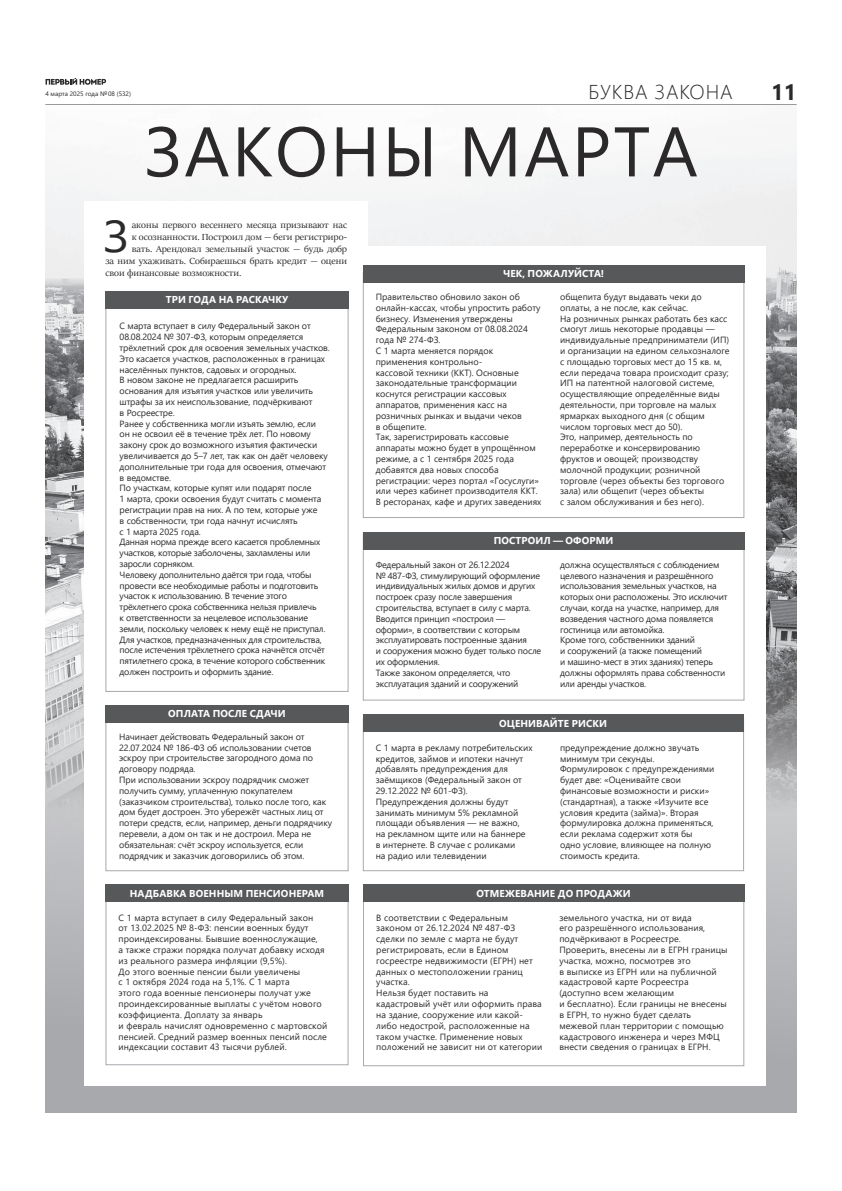
<style>
.page{position:relative;width:842px;height:1191px;background:#fff}
.page>*{position:absolute;margin:0;border:0;box-sizing:border-box;transform-origin:0 0}
.t1{font:70px "Segoe UI";letter-spacing:.035em;color:#2b292a}
.t2{font:44.5px "Segoe UI";color:#2b292a;scale:1.07 1}
.t3{font:700 22px "Segoe UI";color:#2b292a}
.t4{font:300 20px "Segoe UI";letter-spacing:.045em;color:#2b292a}
.t5{font:700 10px "Segoe UI";letter-spacing:.01em;color:#fff}
.t6{font:9.9px "Sitka Banner";color:#2b292a;scale:1.07 1}
.t7{font:9px/10.8px "Segoe UI";color:#2b292a}
.t8{font:9px/10.8px "Segoe UI";letter-spacing:-.02em;color:#2b292a}
.t9{font:6.4px "Segoe UI";color:#2b292a}
</style>
<div class="page">
<svg style="left:46px;top:78px;width:60px;height:7px"></svg>
<hr style="left:45px;top:104px;width:752px;height:1px;background:#2b292a">
<div style="left:45px;top:282px;width:752px;height:831px;background:#a8a9ad"></div>
<img style="left:45px;top:137px;width:752px;height:801px">
<div style="left:84px;top:201px;width:284px;height:92px;background:#fff"></div>
<div style="left:84px;top:246px;width:681px;height:839px;background:#fff"></div>
<div style="left:363px;top:533px;width:381px;height:167px;border:1px solid #a8a9ad"></div>
<div style="left:363px;top:265px;width:381px;height:17px;background:#57585a"></div>
<div style="left:363px;top:532px;width:381px;height:17px;background:#57585a"></div>
<div style="left:363px;top:887px;width:381px;height:179px;border:1px solid #a8a9ad"></div>
<div style="left:363px;top:884px;width:381px;height:17px;background:#57585a"></div>
<div style="left:105px;top:713px;width:244px;height:158px;border:1px solid #a8a9ad"></div>
<div style="left:105px;top:705px;width:244px;height:17px;background:#57585a"></div>
<div style="left:105px;top:884px;width:244px;height:181px;border:1px solid #a8a9ad"></div>
<div style="left:105px;top:884px;width:244px;height:17px;background:#57585a"></div>
<div style="left:105px;top:297px;width:244px;height:395px;border:1px solid #a8a9ad"></div>
<div style="left:105px;top:291px;width:244px;height:17px;background:#57585a"></div>
<div style="left:363px;top:718px;width:381px;height:153px;border:1px solid #a8a9ad"></div>
<div style="left:363px;top:715px;width:380px;height:17px;background:#57585a"></div>
<p class="t9" style="left:45px;top:88px;width:87px">4 марта 2025 года №08 (532)</p>
<h3 class="t4" style="left:589px;top:73px;width:146px">БУКВА ЗАКОНА</h3>
<h3 class="t3" style="left:771px;top:71px;width:27px">11</h3>
<h1 class="t1" style="left:144px;top:85px;width:555px">ЗАКОНЫ МАРТА</h1>
<h2 class="t2" style="left:103px;top:194px;width:25px">З</h2>
<p class="t6" style="left:132px;top:218px;width:203px">аконы первого весеннего месяца призывают нас</p>
<p class="t6" style="left:132px;top:230px;width:203px">к осознанности. Построил дом — беги регистриро-</p>
<p class="t6" style="left:132px;top:242px;width:203px">вать. Арендовал земельный участок — будь добр</p>
<p class="t6" style="left:105px;top:254px;width:227px">за ним ухаживать. Собираешься брать кредит — оцени</p>
<p class="t6" style="left:105px;top:266px;width:129px">свои финансовые возможности.</p>
<p class="t5" style="left:166px;top:290px;width:124px">ТРИ ГОДА НА РАСКАЧКУ</p>
<p class="t7" style="left:120px;top:320px;width:212px">С марта вступает в силу Федеральный закон от 08.08.2024 № 307-ФЗ, которым определяется трёхлетний срок для освоения земельных участков.<br>Это касается участков, расположенных в границах населённых пунктов, садовых и огородных.<br>В новом законе не предлагается расширить основания для изъятия участков или увеличить штрафы за их неиспользование, подчёркивают<br>в Росреестре.<br>Ранее у собственника могли изъять землю, если<br>он не освоил её в течение трёх лет. По новому закону срок до возможного изъятия фактически увеличивается до 5–7 лет, так как он даёт человеку дополнительные три года для освоения, отмечают в ведомстве.<br>По участкам, которые купят или подарят после<br>1 марта, сроки освоения будут считать с момента регистрации прав на них. А по тем, которые уже<br>в собственности, три года начнут исчислять<br>с 1 марта 2025 года.<br>Данная норма прежде всего касается проблемных участков, которые заболочены, захламлены или заросли сорняком.<br>Человеку дополнительно даётся три года, чтобы провести все необходимые работы и подготовить участок к использованию. В течение этого трёхлетнего срока собственника нельзя привлечь<br>к ответственности за нецелевое использование земли, поскольку человек к нему ещё не приступал.<br>Для участков, предназначенных для строительства, после истечения трёхлетнего срока начнётся отсчёт пятилетнего срока, в течение которого собственник должен построить и оформить здание.</p>
<p class="t5" style="left:168px;top:704px;width:119px">ОПЛАТА ПОСЛЕ СДАЧИ</p>
<p class="t7" style="left:119px;top:730px;width:214px">Начинает действовать Федеральный закон от 22.07.2024 № 186-ФЗ об использовании счетов эскроу при строительстве загородного дома по договору подряда.<br>При использовании эскроу подрядчик сможет получить сумму, уплаченную покупателем (заказчиком строительства), только после того, как дом будет достроен. Это убережёт частных лиц от потери средств, если, например, деньги подрядчику перевели, а дом он так и не достроил. Мера не обязательная: счёт эскроу используется, если подрядчик и заказчик договорились об этом.</p>
<p class="t5" style="left:130px;top:883px;width:196px">НАДБАВКА ВОЕННЫМ ПЕНСИОНЕРАМ</p>
<p class="t7" style="left:119px;top:911px;width:210px">С 1 марта вступает в силу Федеральный закон<br>от 13.02.2025 № 8-ФЗ: пенсии военных будут проиндексированы. Бывшие военнослужащие,<br>а также стражи порядка получат добавку исходя из реального размера инфляции (9,5%).<br>До этого военные пенсии были увеличены<br>с 1 октября 2024 года на 5,1%. С 1 марта<br>этого года военные пенсионеры получат уже проиндексированные выплаты с учётом нового коэффициента. Доплату за январь<br>и февраль начислят одновременно с мартовской пенсией. Средний размер военных пенсий после индексации составит 43 тысячи рублей.</p>
<p class="t5" style="left:503px;top:264px;width:103px">ЧЕК, ПОЖАЛУЙСТА!</p>
<p class="t7" style="left:376px;top:290px;width:167px">Правительство обновило закон об онлайн-кассах, чтобы упростить работу бизнесу. Изменения утверждены<br>Федеральным законом от 08.08.2024 года № 274-ФЗ.<br>С 1 марта меняется порядок применения контрольно-<br>кассовой техники (ККТ). Основные законодательные трансформации коснутся регистрации кассовых аппаратов, применения касс на розничных рынках и выдачи чеков<br>в общепите.<br>Так, зарегистрировать кассовые аппараты можно будет в упрощённом режиме, а с 1 сентября 2025 года добавятся два новых способа регистрации: через портал «Госуслуги» или через кабинет производителя ККТ.<br>В ресторанах, кафе и других заведениях</p>
<p class="t7" style="left:560px;top:290px;width:171px">общепита будут выдавать чеки до оплаты, а не после, как сейчас.<br>На розничных рынках работать без касс смогут лишь некоторые продавцы — индивидуальные предприниматели (ИП) и организации на едином сельхозналоге с площадью торговых мест до 15 кв. м, если передача товара происходит сразу; ИП на патентной налоговой системе, осуществляющие определённые виды деятельности, при торговле на малых ярмарках выходного дня (с общим числом торговых мест до 50).<br>Это, например, деятельность по переработке и консервированию фруктов и овощей; производству молочной продукции; розничной торговле (через объекты без торгового зала) или общепит (через объекты<br>с залом обслуживания и без него).</p>
<p class="t5" style="left:494px;top:531px;width:121px">ПОСТРОИЛ — ОФОРМИ</p>
<p class="t8" style="left:376px;top:558px;width:167px">Федеральный закон от 26.12.2024<br>№ 487-ФЗ, стимулирующий оформление индивидуальных жилых домов и других построек сразу после завершения строительства, вступает в силу с марта.<br>Вводится принцип «построил — оформи», в соответствии с которым эксплуатировать построенные здания<br>и сооружения можно будет только после их оформления.<br>Также законом определяется, что эксплуатация зданий и сооружений</p>
<p class="t8" style="left:560px;top:558px;width:169px">должна осуществляться с соблюдением целевого назначения и разрешённого использования земельных участков, на которых они расположены. Это исключит случаи, когда на участке, например, для возведения частного дома появляется гостиница или автомойка.<br>Кроме того, собственники зданий<br>и сооружений (а также помещений<br>и машино-мест в этих зданиях) теперь должны оформлять права собственности или аренды участков.</p>
<p class="t5" style="left:499px;top:714px;width:109px">ОЦЕНИВАЙТЕ РИСКИ</p>
<p class="t7" style="left:376px;top:741px;width:158px">С 1 марта в рекламу потребительских кредитов, займов и ипотеки начнут добавлять предупреждения для заёмщиков (Федеральный закон от<br>29.12.2022 № 601-ФЗ).<br>Предупреждения должны будут занимать минимум 5% рекламной площади объявления — не важно,<br>на рекламном щите или на баннере в интернете. В случае с роликами<br>на радио или телевидении</p>
<p class="t7" style="left:560px;top:741px;width:156px">предупреждение должно звучать минимум три секунды.<br>Формулировок с предупреждениями будет две: «Оценивайте свои финансовые возможности и риски» (стандартная), а также «Изучите все условия кредита (займа)». Вторая формулировка должна применяться, если реклама содержит хотя бы одно условие, влияющее на полную стоимость кредита.</p>
<p class="t5" style="left:477px;top:883px;width:156px">ОТМЕЖЕВАНИЕ ДО ПРОДАЖИ</p>
<p class="t7" style="left:376px;top:911px;width:167px">В соответствии с Федеральным законом от 26.12.2024 № 487-ФЗ сделки по земле с марта не будут регистрировать, если в Едином госреестре недвижимости (ЕГРН) нет данных о местоположении границ участка.<br>Нельзя будет поставить на кадастровый учёт или оформить права на здание, сооружение или какой&shy;либо недострой, расположенные на таком участке. Применение новых положений не зависит ни от категории</p>
<p class="t7" style="left:559px;top:911px;width:170px">земельного участка, ни от вида<br>его разрешённого использования, подчёркивают в Росреестре.<br>Проверить, внесены ли в ЕГРН границы участка, можно, посмотрев это<br>в выписке из ЕГРН или на публичной кадастровой карте Росреестра (доступно всем желающим<br>и бесплатно). Если границы не внесены в ЕГРН, то нужно будет сделать межевой план территории с помощью кадастрового инженера и через МФЦ внести сведения о границах в ЕГРН.</p>
</div>
